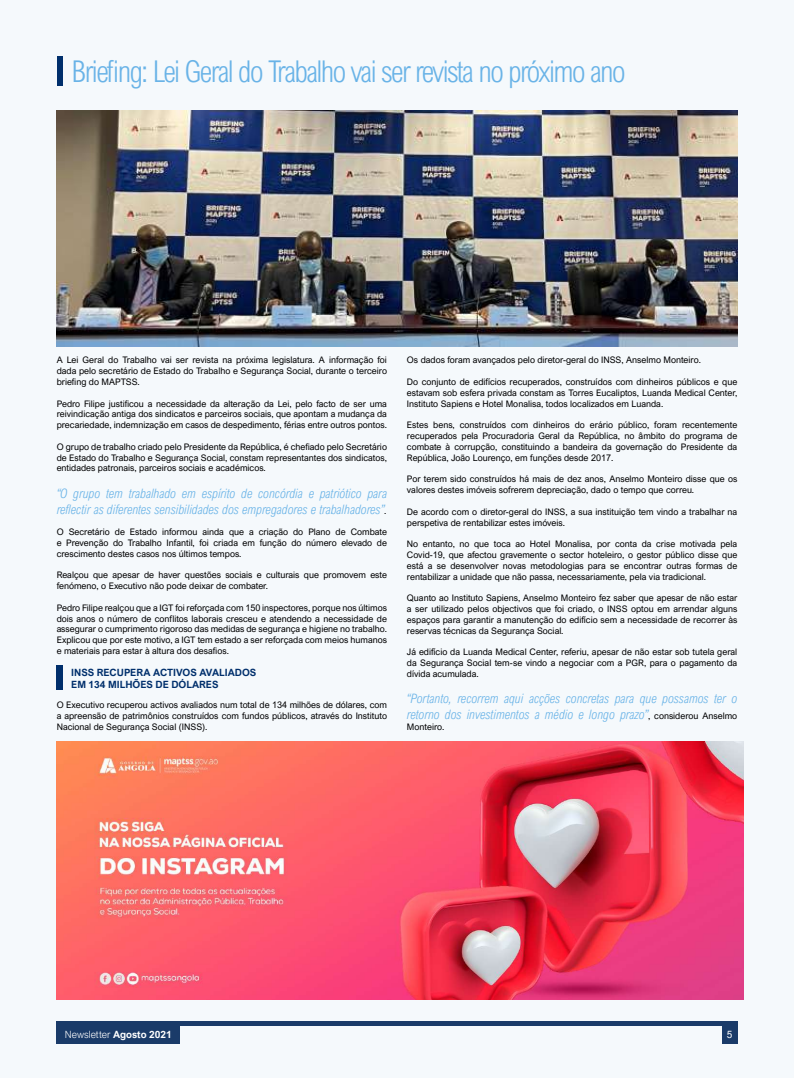
<style>
.page{position:relative;width:794px;height:1078px;background:#fff}
.page>*{position:absolute;margin:0;border:0;box-sizing:border-box;transform-origin:0 0}
.t1{font:300 30px "Arial Nova Cond";letter-spacing:-.05em;color:#69b3e7}
.t2{font:italic 300 13px/15.6px "Arial Nova Cond";color:#69b3e7}
.t3{font:700 10px/12px "Arial Nova";color:#002f6c}
.t4{font:300 10px "Arial Nova";color:#fff}
.t5{font:10px "Arial Nova";color:#fff}
.t6{font:9px/10.8px "Arial Nova";color:#000001;text-align:justify}
.s1{font-family:"Arial Nova";font-weight:400;font-style:normal;font-size:9px;color:#000001}
.s2{font-weight:700}
</style>
<div class="page">
<div style="left:0;top:0;width:794px;height:1077px;background:#f5f9fc"></div>
<div style="left:57px;top:1020px;width:123px;height:23px;background:#1a3b69"></div>
<div style="left:57px;top:1020px;width:680px;height:5px;background:#1a3b69"></div>
<div style="left:722px;top:1020px;width:15px;height:23px;background:#1a3b69"></div>
<div style="left:57px;top:665px;width:6px;height:24px;background:#002f6c"></div>
<img style="left:57px;top:110px;width:680px;height:236px">
<div style="left:57px;top:57px;width:5px;height:29px;background:#002f6c"></div>
<img style="left:57px;top:741px;width:686px;height:258px">
<h1 class="t1" style="left:71px;top:53px;width:556px">Briefing: Lei Geral do Trabalho vai ser revista no próximo ano</h1>
<p class="t6" style="left:57px;top:355px;width:332px">A Lei Geral do Trabalho vai ser revista na próxima legislatura. A informação foi dada pelo secretário de Estado do Trabalho e Segurança Social, durante o terceiro briefing do MAPTSS.</p>
<p class="t6" style="left:57px;top:398px;width:332px">Pedro Filipe justificou a necessidade da alteração da Lei, pelo facto de ser uma reivindicação antiga dos sindicatos e parceiros sociais, que apontam a mudança da precariedade, indemnização em casos de despedimento, férias entre outros pontos.</p>
<p class="t6" style="left:57px;top:441px;width:332px">O grupo de trabalho criado pelo Presidente da República, é chefiado pelo Secretário de Estado do Trabalho e Segurança Social, constam representantes dos sindicatos, entidades patronais, parceiros sociais e académicos.</p>
<h2 class="t2" style="left:57px;top:485px;width:332px">“O grupo tem trabalhado em espírito de concórdia e patriótico para reflectir as diferentes sensibilidades dos empregadores e trabalhadores”<span class="s1">.</span></h2>
<p class="t6" style="left:57px;top:526px;width:332px">O Secretário de Estado informou ainda que a criação do Plano de Combate e Prevenção do Trabalho Infantil, foi criada em função do número elevado de crescimento destes casos nos últimos tempos.</p>
<p class="t6" style="left:57px;top:569px;width:332px">Realçou que apesar de haver questões sociais e culturais que promovem este fenómeno, o Executivo não pode deixar de combater.</p>
<p class="t6" style="left:57px;top:602px;width:332px">Pedro Filipe realçou que a IGT foi reforçada com 150 inspectores, porque nos últimos dois anos o número de conflitos laborais cresceu e atendendo a necessidade de assegurar o cumprimento rigoroso das medidas de segurança e higiene no trabalho.<br>Explicou que por este motivo, a IGT tem estado a ser reforçada com meios humanos e materiais para estar à altura dos desafios.</p>
<p class="t3" style="left:71px;top:666px;width:187px">INSS RECUPERA ACTIVOS AVALIADOS<br>EM 134 MILHÕES DE DÓLARES</p>
<p class="t6" style="left:57px;top:699px;width:332px">O Executivo recuperou activos avaliados num total de 134 milhões de dólares, com a apreensão de patrimônios construídos com fundos públicos, através do Instituto Nacional de Segurança Social (INSS).</p>
<p class="t6" style="left:407px;top:355px;width:295px">Os dados foram avançados pelo diretor-geral do INSS, Anselmo Monteiro.</p>
<p class="t6" style="left:407px;top:376px;width:332px">Do conjunto de edifícios recuperados, construídos com dinheiros públicos e que estavam sob esfera privada constam as Torres Eucaliptos, Luanda Medical Center, Instituto Sapiens e Hotel Monalisa, todos localizados em Luanda.</p>
<p class="t6" style="left:407px;top:419px;width:332px">Estes bens, construídos com dinheiros do erário público, foram recentemente recuperados pela Procuradoria Geral da República, no âmbito do programa de combate à corrupção, constituindo a bandeira da governação do Presidente da República, João Lourenço, em funções desde 2017.</p>
<p class="t6" style="left:407px;top:473px;width:332px">Por terem sido construídos há mais de dez anos, Anselmo Monteiro disse que os valores destes imóveis sofrerem depreciação, dado o tempo que correu.</p>
<p class="t6" style="left:407px;top:506px;width:332px">De acordo com o diretor-geral do INSS, a sua instituição tem vindo a trabalhar na perspetiva de rentabilizar estes imóveis.</p>
<p class="t6" style="left:407px;top:538px;width:332px">No entanto, no que toca ao Hotel Monalisa, por conta da crise motivada pela Covid-19, que afectou gravemente o sector hoteleiro, o gestor público disse que está a se desenvolver novas metodologias para se encontrar outras formas de rentabilizar a unidade que não passa, necessariamente, pela via tradicional.</p>
<p class="t6" style="left:407px;top:592px;width:332px">Quanto ao Instituto Sapiens, Anselmo Monteiro fez saber que apesar de não estar a ser utilizado pelos objectivos que foi criado, o INSS optou em arrendar alguns espaços para garantir a manutenção do edifício sem a necessidade de recorrer às reservas técnicas da Segurança Social.</p>
<p class="t6" style="left:407px;top:646px;width:332px">Já edifício da Luanda Medical Center, referiu, apesar de não estar sob tutela geral da Segurança Social tem-se vindo a negociar com a PGR, para o pagamento da dívida acumulada.</p>
<h2 class="t2" style="left:407px;top:690px;width:332px">“Portanto, recorrem aqui acções concretas para que possamos ter o retorno dos investimentos a médio e longo prazo”<span class="s1">, considerou Anselmo</span></h2>
<p class="t6" style="left:407px;top:721px;width:39px">Monteiro.</p>
<p class="t4" style="left:65px;top:1028px;width:108px">Newsletter <span class="s2">Agosto 2021</span></p>
<p class="t5" style="left:727px;top:1028px;width:7px">5</p>
</div>
